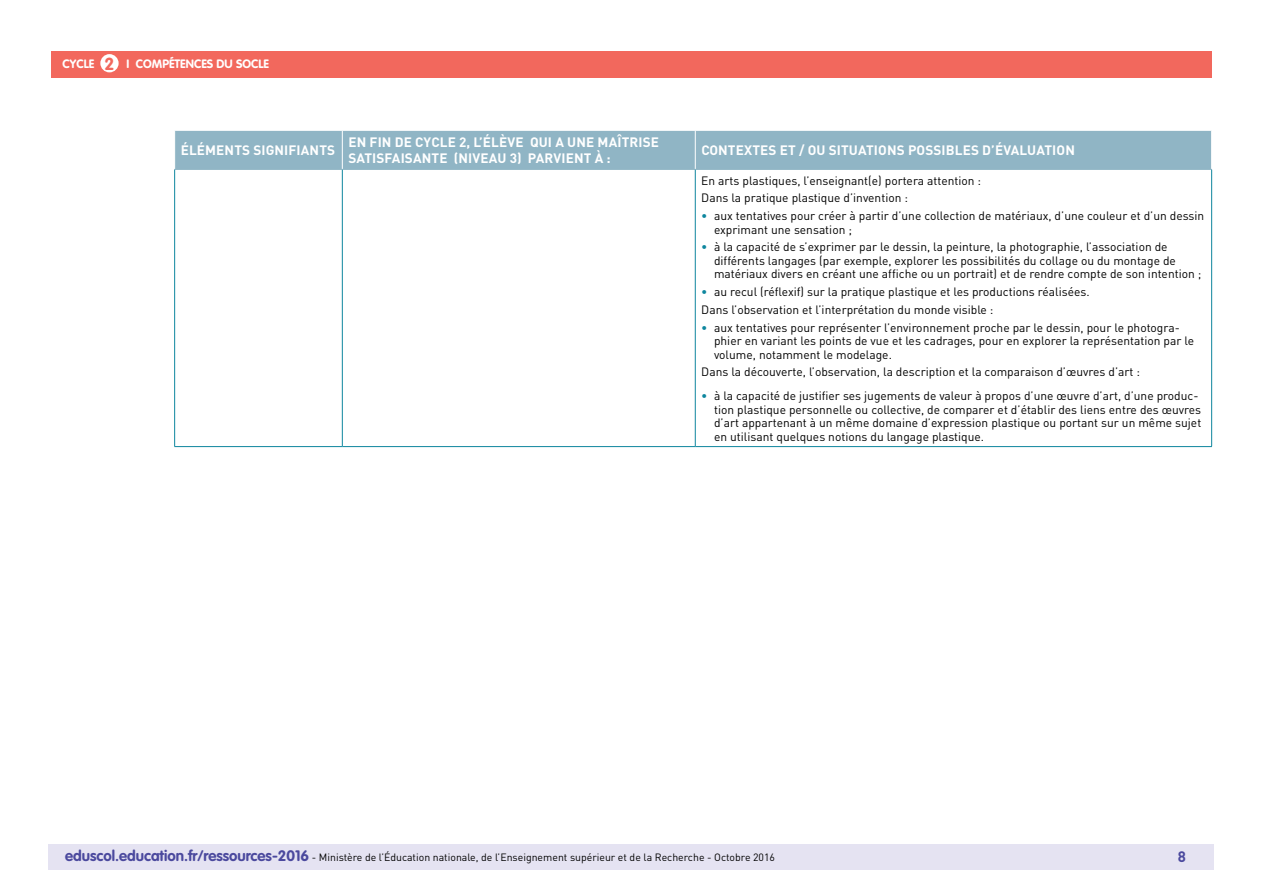
<style>
.page{position:relative;width:1263px;height:893px;background:#fff}
.page>*{position:absolute;margin:0;border:0;box-sizing:border-box;transform-origin:0 0}
.t1{font:700 17.25px "VAG Rounded Std";color:#f2685d}
.t2{font:700 15px "DIN Pro";color:#4b499e}
.Titre_têtière_tablea{font:700 13.5px/16.2px "DIN Pro";letter-spacing:.01em;color:#fff}
.Texte_courant_tablea{font:12px/13.5px "DIN Pro";color:#000}
.t3{font:700 12px "VAG Rounded Std";color:#fff}
.t4{font:10.5px "DIN Pro";color:#000}
.s1{color:#0e869e}
.s2{font-family:"VAG Rounded Std";font-weight:700;font-size:15px;color:#4b499e}
</style>
<div class="page">
<div style="left:49px;top:844px;width:1165px;height:26px;background:#e5e3f2"></div>
<div style="left:51px;top:51px;width:1161px;height:27px;background:#f2685d"></div>
<div style="left:100px;top:54px;width:19px;height:18px;background:#fff;border-radius:50%"></div>
<div style="left:175px;top:131px;width:1036px;height:38px;background:#90b5c5"></div>
<hr style="left:342px;top:131px;width:1px;height:38px;background:#fff">
<hr style="left:695px;top:131px;width:1px;height:38px;background:#fff">
<hr style="left:174px;top:169px;width:168px;height:1px;background:#90b5c5">
<hr style="left:342px;top:169px;width:353px;height:1px;background:#90b5c5">
<hr style="left:695px;top:169px;width:517px;height:1px;background:#90b5c5">
<hr style="left:174px;top:170px;width:1px;height:276px;background:#0e869e">
<hr style="left:342px;top:170px;width:1px;height:276px;background:#0e869e">
<hr style="left:695px;top:170px;width:1px;height:276px;background:#0e869e">
<hr style="left:1211px;top:170px;width:1px;height:276px;background:#0e869e">
<hr style="left:174px;top:446px;width:168px;height:1px;background:#0e869e">
<hr style="left:342px;top:446px;width:353px;height:1px;background:#0e869e">
<hr style="left:695px;top:446px;width:517px;height:1px;background:#0e869e">
<p class="t3" style="left:63px;top:57px;width:33px">CYCLE</p>
<p class="t3" style="left:127px;top:57px;width:144px">I COMPÉTENCES DU SOCLE</p>
<h1 class="t1" style="left:105px;top:53px;width:11px">2</h1>
<p class="Titre_têtière_tablea" style="left:181px;top:142px;width:156px">ÉLÉMENTS SIGNIFIANTS</p>
<p class="Titre_têtière_tablea" style="left:348px;top:134px;width:312px">EN FIN DE CYCLE 2, L’ÉLÈVE QUI A UNE MAÎTRISE<br>SATISFAISANTE (NIVEAU 3) PARVIENT À :</p>
<p class="Titre_têtière_tablea" style="left:701px;top:142px;width:375px">CONTEXTES ET / OU SITUATIONS POSSIBLES D’ÉVALUATION</p>
<p class="Texte_courant_tablea" style="left:701px;top:173px;width:281px">En arts plastiques, l’enseignant(e) portera attention :</p>
<p class="Texte_courant_tablea" style="left:701px;top:191px;width:208px">Dans la pratique plastique d’invention :</p>
<p class="Texte_courant_tablea" style="left:714px;top:209px;width:492px;text-indent:-13px"><span class="s1">•</span> aux tentatives pour créer à partir d’une collection de matériaux, d’une couleur et d’un dessin exprimant une sensation ;</p>
<p class="Texte_courant_tablea" style="left:714px;top:240px;width:489px;text-indent:-13px"><span class="s1">•</span> à la capacité de s’exprimer par le dessin, la peinture, la photographie, l’association de différents langages (par exemple, explorer les possibilités du collage ou du montage de matériaux divers en créant une affiche ou un portrait) et de rendre compte de son intention ;</p>
<p class="Texte_courant_tablea" style="left:701px;top:285px;width:390px"><span class="s1">•</span> au recul (réflexif) sur la pratique plastique et les productions réalisées.</p>
<p class="Texte_courant_tablea" style="left:701px;top:302px;width:294px">Dans l’observation et l’interprétation du monde visible :</p>
<p class="Texte_courant_tablea" style="left:714px;top:320px;width:481px;text-indent:-13px"><span class="s1">•</span> aux tentatives pour représenter l’environnement proche par le dessin, pour le photogra&shy;phier en variant les points de vue et les cadrages, pour en explorer la représentation par le volume, notamment le modelage.</p>
<p class="Texte_courant_tablea" style="left:701px;top:365px;width:440px">Dans la découverte, l’observation, la description et la comparaison d’œuvres d’art :</p>
<p class="Texte_courant_tablea" style="left:714px;top:389px;width:489px;text-indent:-13px"><span class="s1">•</span> à la capacité de justifier ses jugements de valeur à propos d’une œuvre d’art, d’une produc&shy;tion plastique personnelle ou collective, de comparer et d’établir des liens entre des œuvres d’art appartenant à un même domaine d’expression plastique ou portant sur un même sujet en utilisant quelques notions du langage plastique.</p>
<p class="t4" style="left:65px;top:850px;width:711px"><span class="s2">eduscol.education.fr/ressources-2016</span> - Ministère de l’Éducation nationale, de l’Enseignement supérieur et de la Recherche - Octobre 2016</p>
<p class="t2" style="left:1178px;top:846px;width:10px">8</p>
</div>
